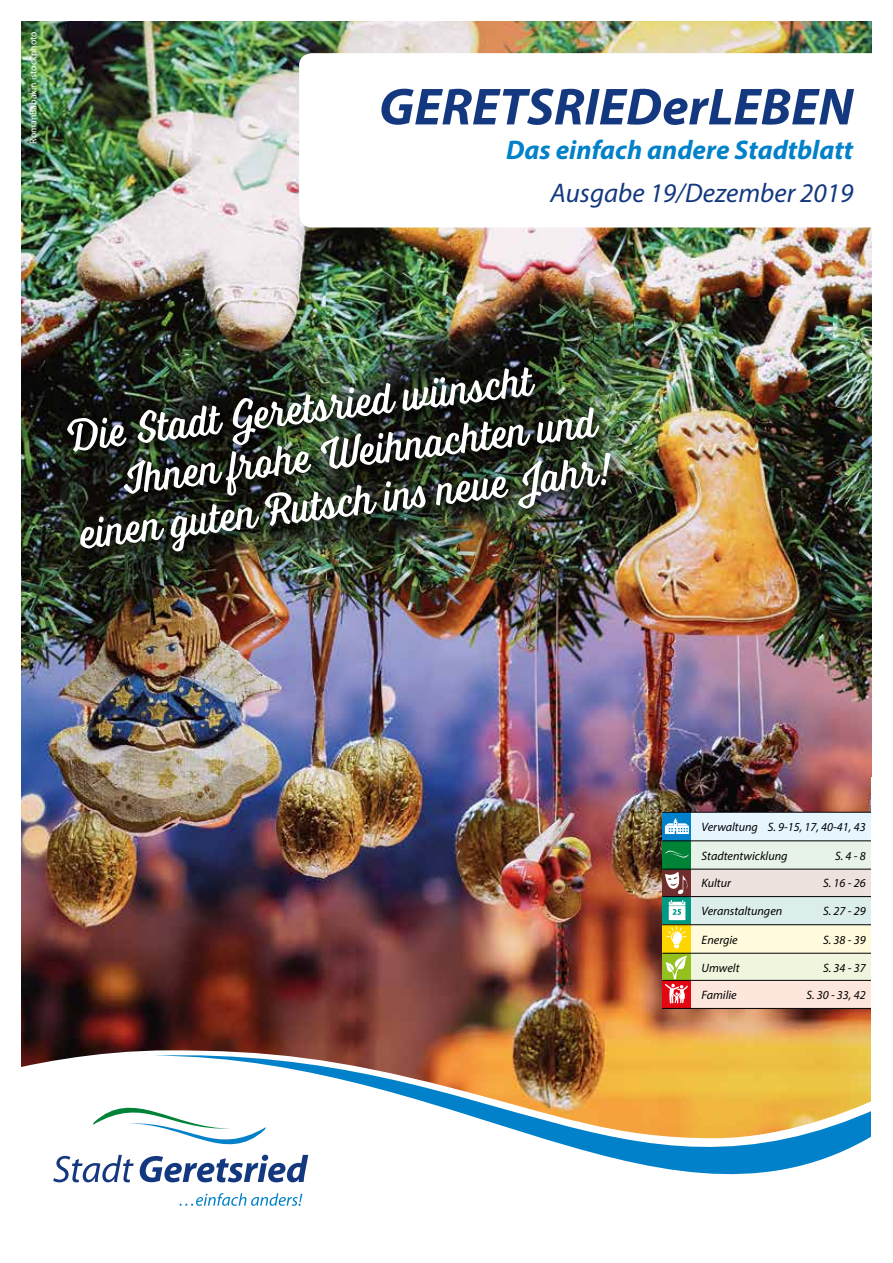
<style>
.page{position:relative;width:893px;height:1263px;background:#fff}
.page>*{position:absolute;margin:0;border:0;box-sizing:border-box;transform-origin:0 0}
.t1{font:italic 700 52.5px "Myriad Pro";color:#14387f}
.t2{font:300 45.75px "Voltage";color:#fff}
.t3{font:italic 700 27px "Myriad Pro";color:#0081c9}
.t4{font:italic 27px "Myriad Pro";color:#14387f}
.t5{font:italic 12.15px "Myriad Pro";color:#000}
.t6{font:9.75px "Myriad Pro";color:#fff}
</style>
<div class="page">
<img style="left:21px;top:21px;width:851px;height:1029px">
<img style="left:63px;top:363px;width:560px;height:201px">
<svg style="left:299px;top:53px;width:573px;height:174px"></svg>
<svg style="left:21px;top:1050px;width:132px;height:133px"></svg>
<svg style="left:153px;top:1045px;width:719px;height:151px"></svg>
<svg style="left:53px;top:1086px;width:255px;height:96px"></svg>
<svg style="left:179px;top:1193px;width:123px;height:13px"></svg>
<div style="left:690px;top:868px;width:185px;height:28px;background:#ede2de"></div>
<div style="left:690px;top:897px;width:185px;height:27px;background:#dceeeb"></div>
<div style="left:690px;top:980px;width:185px;height:28px;background:#fde7dd"></div>
<div style="left:690px;top:925px;width:185px;height:28px;background:#fffbdc"></div>
<div style="left:690px;top:812px;width:185px;height:29px;background:#e6f5fe"></div>
<div style="left:662px;top:812px;width:29px;height:29px;background:#0081c9"></div>
<svg style="left:665px;top:818px;width:24px;height:16px"></svg>
<div style="left:690px;top:953px;width:185px;height:28px;background:#f0f5de"></div>
<div style="left:662px;top:953px;width:29px;height:28px;background:#95c11f"></div>
<div style="left:662px;top:868px;width:29px;height:28px;background:#6f2e2b"></div>
<div style="left:662px;top:897px;width:29px;height:28px;background:#009982"></div>
<svg style="left:665px;top:872px;width:24px;height:48px"></svg>
<div style="left:662px;top:980px;width:29px;height:28px;background:#e30613"></div>
<svg style="left:665px;top:955px;width:23px;height:49px"></svg>
<div style="left:662px;top:924px;width:29px;height:29px;background:#ffd500"></div>
<svg style="left:666px;top:926px;width:21px;height:22px"></svg>
<div style="left:690px;top:841px;width:185px;height:28px;background:#e7f3e8"></div>
<div style="left:662px;top:841px;width:29px;height:28px;background:#008237"></div>
<svg style="left:665px;top:850px;width:24px;height:8px"></svg>
<hr style="left:662px;top:869px;width:214px;height:1px;background:#000">
<hr style="left:662px;top:896px;width:214px;height:1px;background:#000">
<hr style="left:662px;top:953px;width:214px;height:1px;background:#000">
<hr style="left:662px;top:812px;width:214px;height:1px;background:#000">
<hr style="left:662px;top:1008px;width:214px;height:1px;background:#000">
<hr style="left:662px;top:840px;width:213px;height:1px;background:#000">
<hr style="left:662px;top:980px;width:214px;height:1px;background:#000">
<hr style="left:662px;top:924px;width:210px;height:1px;background:#000">
<div style="left:872px;top:777px;width:21px;height:437px;background:#fff"></div>
<p class="t6" style="left:27px;top:144px;width:114px;rotate:-90deg">RomanBabakin istockphoto</p>
<h1 class="t1" style="left:379px;top:73px;width:476px">GERETSRIEDerLEBEN</h1>
<h3 class="t3" style="left:506px;top:132px;width:349px">Das einfach andere Stadtblatt</h3>
<h3 class="t4" style="left:550px;top:177px;width:304px">Ausgabe 19/Dezember 2019</h3>
<h2 class="t2" style="left:65px;top:410px;width:469px;rotate:-7deg">Die Stadt Geretsried wünscht</h2>
<h2 class="t2" style="left:119px;top:452px;width:479px;rotate:-7deg">Ihnen frohe Weihnachten und</h2>
<h2 class="t2" style="left:77px;top:507px;width:538px;rotate:-7deg">einen guten Rutsch ins neue Jahr!</h2>
<p class="t5" style="left:702px;top:820px;width:166px">Verwaltung S. 9-15, 17, 40-41, 43</p>
<p class="t5" style="left:702px;top:848px;width:88px">Stadtentwicklung</p>
<p class="t5" style="left:835px;top:848px;width:32px">S. 4 - 8</p>
<p class="t5" style="left:702px;top:875px;width:31px">Kultur</p>
<p class="t5" style="left:823px;top:875px;width:44px">S. 16 - 26</p>
<p class="t5" style="left:702px;top:904px;width:82px">Veranstaltungen</p>
<p class="t5" style="left:823px;top:904px;width:44px">S. 27 - 29</p>
<p class="t5" style="left:702px;top:932px;width:38px">Energie</p>
<p class="t5" style="left:823px;top:932px;width:44px">S. 38 - 39</p>
<p class="t5" style="left:702px;top:960px;width:39px">Umwelt</p>
<p class="t5" style="left:823px;top:960px;width:44px">S. 34 - 37</p>
<p class="t5" style="left:702px;top:987px;width:37px">Familie</p>
<p class="t5" style="left:806px;top:987px;width:61px">S. 30 - 33, 42</p>
</div>
